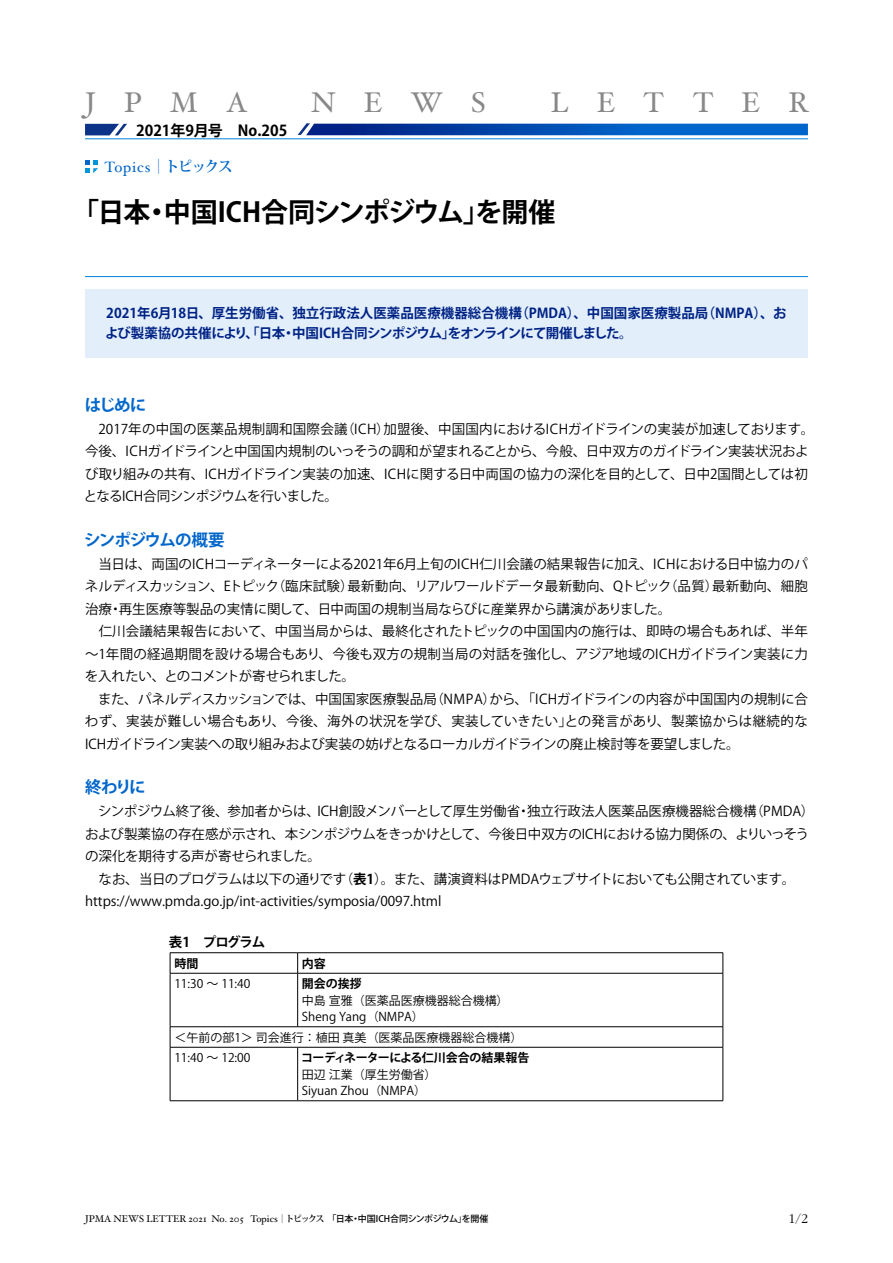
<style>
.page{position:relative;width:893px;height:1263px;background:#fff}
.page>*{position:absolute;margin:0;border:0;box-sizing:border-box;transform-origin:0 0}
.t1{font:28.5px "Hoefler Text";letter-spacing:.995em;color:#888}
.t2{font:700 27px "Koz Go Pr 6 N";letter-spacing:-.04em;color:#000}
.t3{font:700 16.5px "Koz Go Pr 6 N";letter-spacing:-.075em;color:#0066cb}
.t4{font:700 15px "Koz Go Pr 6 N";color:#000}
.t5{font:15px "Hoefler Text";letter-spacing:.05em;color:#0066cb}
.t6{font:300 13.8px "Garamond";color:#000}
.t7{font:13.5px/22.5px "Koz Go Pr 6 N";color:#000}
.t8{font:700 13.5px/19.5px "Koz Go Pr 6 N";color:#002285}
.t9{font:700 13.5px "Koz Go Pr 6 N";letter-spacing:-.09em;color:#000}
.t10{font:12px/16.5px "Koz Go Pr 6 N";color:#000}
.t11{font:700 12px "Koz Go Pr 6 N";letter-spacing:-.03em;color:#000}
.t12{font:700 12px "Koz Go Pr 6 N";letter-spacing:-.01em;color:#000}
.t13{font:9.75px "Hoefler Text";color:#000}
.s1{font-family:"Koz Min Pr 6 N";font-weight:700}
.s2{font-weight:700}
.s3{font-family:"Koz Min Pro";font-size:9px}
.s4{font-family:"Koz Min Pro";font-weight:700;font-size:9px}
.s5{font-family:"Koz Go Pr 6 N";font-weight:500;font-size:9px}
</style>
<div class="page">
<div style="left:85px;top:289px;width:723px;height:68px;background:#e2effa"></div>
<hr style="left:170px;top:952px;width:128px;height:1px;background:#000">
<svg style="left:170px;top:953px;width:1px;height:20px"></svg>
<hr style="left:298px;top:952px;width:425px;height:1px;background:#000">
<svg style="left:297px;top:953px;width:1px;height:20px"></svg>
<svg style="left:723px;top:953px;width:1px;height:20px"></svg>
<hr style="left:170px;top:973px;width:128px;height:1px;background:#000">
<hr style="left:170px;top:973px;width:1px;height:53px;background:#000">
<hr style="left:298px;top:973px;width:425px;height:1px;background:#000">
<hr style="left:297px;top:973px;width:1px;height:53px;background:#000">
<hr style="left:723px;top:973px;width:1px;height:53px;background:#000">
<hr style="left:170px;top:1026px;width:128px;height:1px;background:#000">
<svg style="left:170px;top:1027px;width:1px;height:20px"></svg>
<hr style="left:298px;top:1026px;width:425px;height:1px;background:#000">
<svg style="left:723px;top:1027px;width:1px;height:20px"></svg>
<hr style="left:170px;top:1047px;width:128px;height:1px;background:#000">
<hr style="left:170px;top:1047px;width:1px;height:53px;background:#000">
<hr style="left:298px;top:1047px;width:425px;height:1px;background:#000">
<hr style="left:297px;top:1047px;width:1px;height:53px;background:#000">
<hr style="left:723px;top:1047px;width:1px;height:53px;background:#000">
<hr style="left:170px;top:1100px;width:128px;height:1px;background:#000">
<hr style="left:298px;top:1100px;width:425px;height:1px;background:#000">
<hr style="left:85px;top:276px;width:723px;height:1px;background:#0085d6">
<svg style="left:85px;top:124px;width:42px;height:11px"></svg>
<svg style="left:298px;top:123px;width:510px;height:12px;background:#1258b6"></svg>
<hr style="left:85px;top:139px;width:723px;height:1px;background:#0085d6">
<svg style="left:85px;top:160px;width:13px;height:13px"></svg>
<h1 class="t1" style="left:85px;top:85px;width:164px">JPMA</h1>
<h1 class="t1" style="left:311px;top:85px;width:176px">NEWS</h1>
<h1 class="t1" style="left:551px;top:85px;width:260px">LETTER</h1>
<p class="t4" style="left:136px;top:122px;width:153px">2021年9月号　No.205</p>
<p class="t5" style="left:105px;top:158px;width:130px">Topics<span class="s1">｜トピックス</span></p>
<h2 class="t2" style="left:72px;top:196px;width:485px">「日本・中国ICH合同シンポジウム」を開催</h2>
<p class="t8" style="left:105px;top:304px;width:683px">2021年6月18日、厚生労働省、独立行政法人医薬品医療機器総合機構（PMDA）、中国国家医療製品局（NMPA）、および製薬協の共催により、「日本・中国ICH合同シンポジウム」をオンラインにて開催しました。</p>
<p class="t3" style="left:85px;top:395px;width:63px">はじめに</p>
<p class="t7" style="left:84px;top:418px;width:732px">　2017年の中国の医薬品規制調和国際会議（ICH）加盟後、中国国内におけるICHガイドラインの実装が加速しております。今後、ICHガイドラインと中国国内規制のいっそうの調和が望まれることから、今般、日中双方のガイドライン実装状況および取り組みの共有、ICHガイドライン実装の加速、ICHに関する日中両国の協力の深化を目的として、日中2国間としては初となるICH合同シンポジウムを行いました。</p>
<p class="t3" style="left:84px;top:530px;width:142px">シンポジウムの概要</p>
<p class="t7" style="left:85px;top:553px;width:725px">　当日は、両国のICHコーディネーターによる2021年6月上旬のICH仁川会議の結果報告に加え、ICHにおける日中協力のパネルディスカッション、Eトピック（臨床試験）最新動向、リアルワールドデータ最新動向、Qトピック（品質）最新動向、細胞治療・再生医療等製品の実情に関して、日中両国の規制当局ならびに産業界から講演がありました。<br>　仁川会議結果報告において、中国当局からは、最終化されたトピックの中国国内の施行は、即時の場合もあれば、半年〜1年間の経過期間を設ける場合もあり、今後も双方の規制当局の対話を強化し、アジア地域のICHガイドライン実装に力を入れたい、とのコメントが寄せられました。<br>　また、パネルディスカッションでは、中国国家医療製品局（NMPA）から、「ICHガイドラインの内容が中国国内の規制に合わず、実装が難しい場合もあり、今後、海外の状況を学び、実装していきたい」との発言があり、製薬協からは継続的なICHガイドライン実装への取り組みおよび実装の妨げとなるローカルガイドラインの廃止検討等を要望しました。</p>
<p class="t3" style="left:85px;top:778px;width:62px">終わりに</p>
<p class="t7" style="left:85px;top:800px;width:731px">　シンポジウム終了後、参加者からは、ICH創設メンバーとして厚生労働省・独立行政法人医薬品医療機器総合機構（PMDA）および製薬協の存在感が示され、本シンポジウムをきっかけとして、今後日中双方のICHにおける協力関係の、よりいっそうの深化を期待する声が寄せられました。<br>　なお、当日のプログラムは以下の通りです（<span class="s2">表1</span>）。また、講演資料はPMDAウェブサイトにおいても公開されています。https://www.pmda.go.jp/int-activities/symposia/0097.html</p>
<p class="t9" style="left:85px;top:934px;width:182px">　　　　　　 表1　プログラム</p>
<p class="t12" style="left:174px;top:956px;width:25px">時間</p>
<p class="t12" style="left:302px;top:956px;width:25px">内容</p>
<p class="t10" style="left:174px;top:976px;width:78px">11:30 ～ 11:40</p>
<p class="t12" style="left:302px;top:977px;width:61px">開会の挨拶</p>
<p class="t10" style="left:302px;top:992px;width:208px">中島 宣雅（医薬品医療機器総合機構）<br>Sheng Yang（NMPA）</p>
<p class="t10" style="left:174px;top:1027px;width:349px;line-height:20.5px">＜午前の部1＞ 司会進行：植田 真美（医薬品医療機器総合機構）<br>11:40 ～ 12:00</p>
<p class="t11" style="left:301px;top:1051px;width:230px">コーディネーターによる仁川会合の結果報告</p>
<p class="t10" style="left:302px;top:1066px;width:136px">田辺 江業（厚生労働省）<br>Siyuan Zhou（NMPA）</p>
<p class="t13" style="left:85px;top:1213px;width:405px">JPMA NEWS LETTER 2021 No. 205 Topics<span class="s3">｜</span><span class="s4">トピックス</span> <span class="s5">「日本・中国ICH合同シンポジウム」を開催</span></p>
<p class="t6" style="left:789px;top:1211px;width:21px">1/2</p>
</div>
